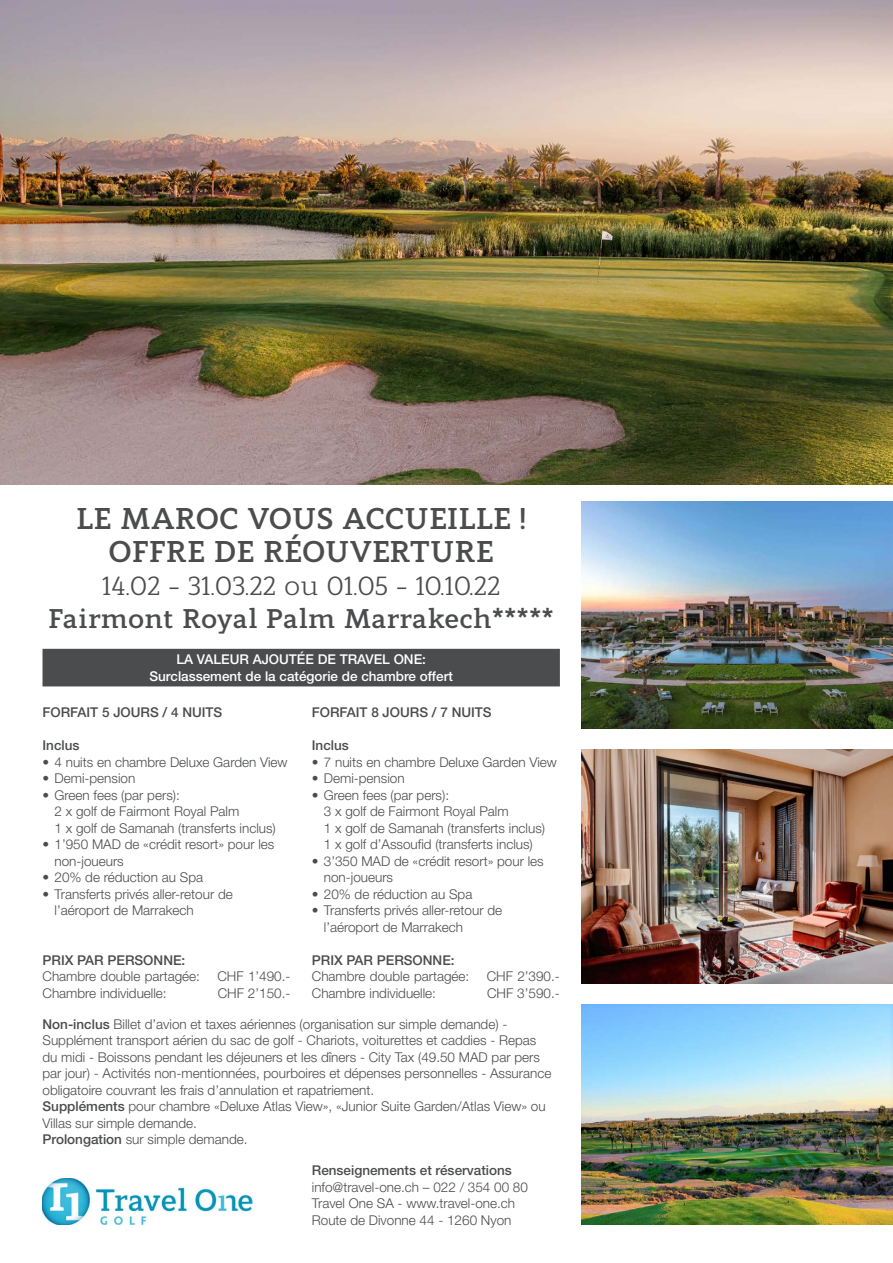
<style>
.page{position:relative;width:893px;height:1263px;background:#fff}
.page>*{position:absolute;margin:0;border:0;box-sizing:border-box;transform-origin:0 0}
.Programme{font:700 30px/33px "Modum";color:#4b4c4d;text-align:center}
.Programme-2{font:700 27px "Modum";color:#4b4c4d}
.Programme-3{font:27px "Modum";color:#4b4c4d}
.Programme-4{font:300 13.5px/16.5px "Helvetica Neue LT Std";color:#4b4c4d}
.Programme-5{font:500 13.5px "Helvetica Neue LT Std";color:#4b4c4d}
.Programme-6{font:500 13.5px "Helvetica Neue LT Std";color:#fff}
.s1{font-weight:500}
</style>
<div class="page">
<img style="left:581px;top:749px;width:312px;height:234px">
<img style="left:0;top:0;width:893px;height:485px">
<img style="left:581px;top:502px;width:312px;height:226px">
<img style="left:581px;top:1004px;width:312px;height:221px">
<img style="left:43px;top:1178px;width:209px;height:47px">
<div style="left:43px;top:649px;width:516px;height:37px;background:#4b4c4d"></div>
<p class="Programme" style="left:76px;top:498px;width:451px">LE MAROC VOUS ACCUEILLE !<br>OFFRE DE RÉOUVERTURE</p>
<p class="Programme-3" style="left:102px;top:564px;width:400px">14.02 - 31.03.22 ou 01.05 - 10.10.22</p>
<p class="Programme-2" style="left:48px;top:597px;width:507px">Fairmont Royal Palm Marrakech*****</p>
<p class="Programme-6" style="left:176px;top:651px;width:251px">LA VALEUR AJOUTÉE DE TRAVEL ONE:</p>
<p class="Programme-6" style="left:149px;top:668px;width:305px">Surclassement de la catégorie de chambre offert</p>
<p class="Programme-5" style="left:312px;top:704px;width:181px">FORFAIT 8 JOURS / 7 NUITS</p>
<p class="Programme-5" style="left:312px;top:737px;width:39px">Inclus</p>
<p class="Programme-4" style="left:312px;top:753px;width:247px">• 7 nuits en chambre Deluxe Garden View</p>
<p class="Programme-4" style="left:312px;top:770px;width:94px">• Demi-pension</p>
<p class="Programme-4" style="left:324px;top:786px;width:223px;text-indent:-12px">• Green fees (par pers):<br>3 x golf de Fairmont Royal Palm<br>1 x golf de Samanah (transferts inclus)<br>1 x golf d’Assoufid (transferts inclus)</p>
<p class="Programme-4" style="left:324px;top:852px;width:221px;text-indent:-12px">• 3’350 MAD de «crédit resort» pour les non-joueurs</p>
<p class="Programme-4" style="left:312px;top:885px;width:162px">• 20% de réduction au Spa</p>
<p class="Programme-4" style="left:324px;top:902px;width:180px;text-indent:-12px">• Transferts privés aller-retour de l’aéroport de Marrakech</p>
<p class="Programme-5" style="left:312px;top:952px;width:144px">PRIX PAR PERSONNE:</p>
<p class="Programme-4" style="left:312px;top:968px;width:159px">Chambre double partagée:</p>
<p class="Programme-4" style="left:487px;top:968px;width:75px">CHF 2’390.-</p>
<p class="Programme-4" style="left:312px;top:984px;width:126px">Chambre individuelle:</p>
<p class="Programme-4" style="left:487px;top:984px;width:74px">CHF 3’590.-</p>
<p class="Programme-5" style="left:43px;top:704px;width:181px">FORFAIT 5 JOURS / 4 NUITS</p>
<p class="Programme-5" style="left:43px;top:737px;width:39px">Inclus</p>
<p class="Programme-4" style="left:43px;top:753px;width:247px">• 4 nuits en chambre Deluxe Garden View</p>
<p class="Programme-4" style="left:43px;top:770px;width:94px">• Demi-pension</p>
<p class="Programme-4" style="left:55px;top:786px;width:223px;text-indent:-12px">• Green fees (par pers):<br>2 x golf de Fairmont Royal Palm<br>1 x golf de Samanah (transferts inclus)</p>
<p class="Programme-4" style="left:55px;top:836px;width:221px;text-indent:-12px">• 1’950 MAD de «crédit resort» pour les non-joueurs</p>
<p class="Programme-4" style="left:43px;top:869px;width:162px">• 20% de réduction au Spa</p>
<p class="Programme-4" style="left:55px;top:885px;width:180px;text-indent:-12px">• Transferts privés aller-retour de l’aéroport de Marrakech</p>
<p class="Programme-5" style="left:43px;top:952px;width:144px">PRIX PAR PERSONNE:</p>
<p class="Programme-4" style="left:43px;top:968px;width:159px">Chambre double partagée:</p>
<p class="Programme-4" style="left:217px;top:968px;width:75px">CHF 1’490.-</p>
<p class="Programme-4" style="left:43px;top:984px;width:126px">Chambre individuelle:</p>
<p class="Programme-4" style="left:218px;top:984px;width:74px">CHF 2’150.-</p>
<p class="Programme-4" style="left:43px;top:1015px;width:510px"><span class="s1">Non-inclus</span> Billet d’avion et taxes aériennes (organisation sur simple demande) - Supplément transport aérien du sac de golf - Chariots, voiturettes et caddies - Repas du midi - Boissons pendant les déjeuners et les dîners - City Tax (49.50 MAD par pers par jour) - Activités non-mentionnées, pourboires et dépenses personnelles - Assurance obligatoire couvrant les frais d’annulation et rapatriement.</p>
<p class="Programme-4" style="left:43px;top:1098px;width:505px"><span class="s1">Suppléments</span> pour chambre «Deluxe Atlas View», «Junior Suite Garden/Atlas View» ou<br>Villas sur simple demande.</p>
<p class="Programme-4" style="left:43px;top:1131px;width:207px"><span class="s1">Prolongation</span> sur simple demande.</p>
<p class="Programme-4" style="left:312px;top:1162px;width:218px"><span class="s1">Renseignements et réservations </span>info@travel-one.ch – 022 / 354 00 80</p>
<p class="Programme-4" style="left:312px;top:1195px;width:205px">Travel One SA - www.travel-one.ch</p>
<p class="Programme-4" style="left:312px;top:1211px;width:201px">Route de Divonne 44 - 1260 Nyon</p>
</div>
